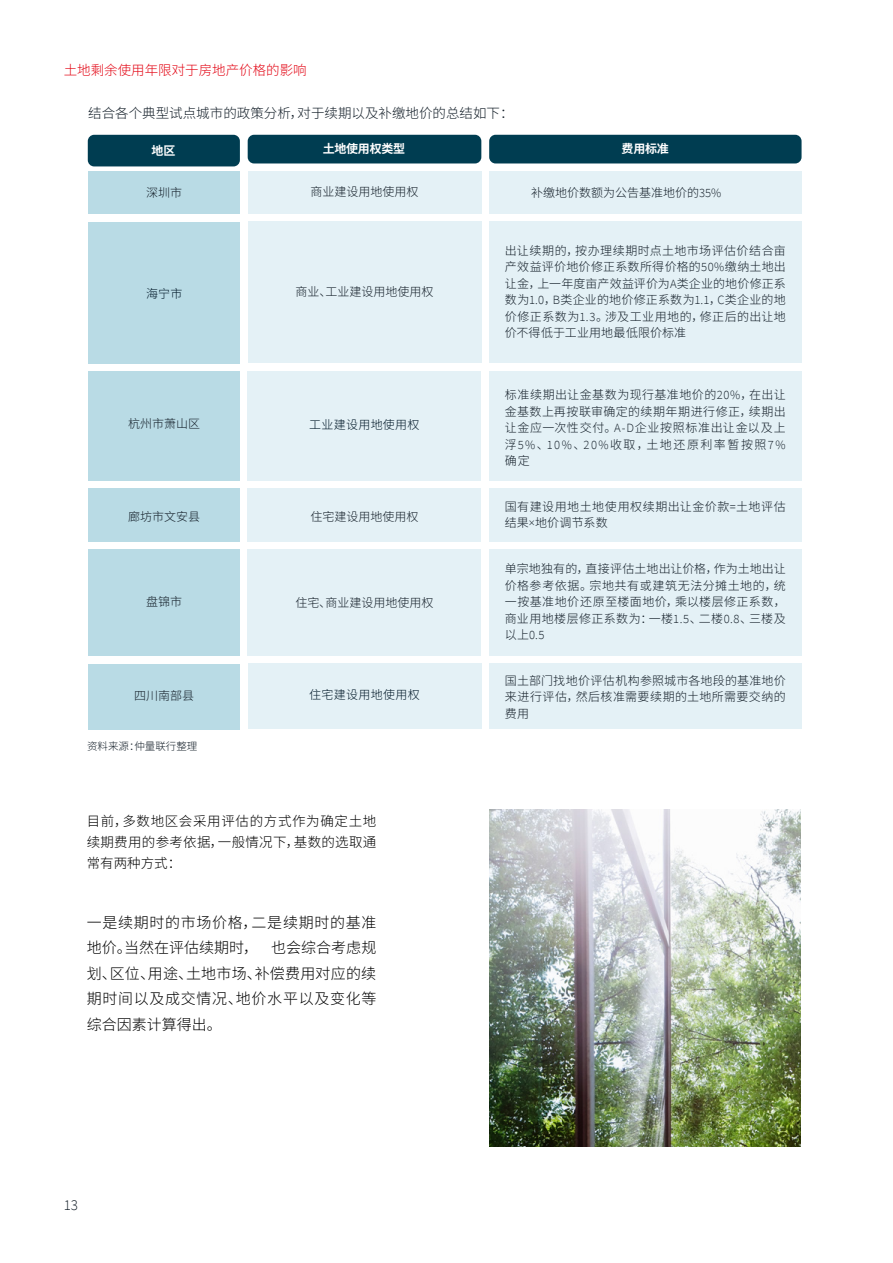
<style>
.page{position:relative;width:893px;height:1263px;background:#fff}
.page>*{position:absolute;margin:0;border:0;box-sizing:border-box;transform-origin:0 0}
.t1{font:300 15px/25.5px "Source Han Sans CN";letter-spacing:.015em;color:#000;text-align:justify}
.t2{font:300 15px "Source Sans Pro";color:#131e28}
.t3{font:300 13.5px/21px "Source Han Sans CN";letter-spacing:.02em;color:#000;text-align:justify}
.t4{font:300 13.5px "Source Han Sans CN";color:#131e28}
.t5{font:300 13.5px "Source Han Sans CN";color:#e30413}
.t6{font:300 12.6px "Source Sans Pro";color:#131e28}
.t7{font:300 12px/16.5px "Source Han Sans CN";letter-spacing:.025em;color:#131e28;text-align:justify}
.t8{font:300 12px "Source Han Sans CN";color:#131e28}
.t9{font:300 12px "Source Han Sans CN";letter-spacing:.025em;color:#001727}
.t10{font:700 12px "Source Han Sans CN";letter-spacing:-.02em;color:#fff}
.t11{font:300 10.5px "Source Han Sans CN";color:#131e28}
.s1{font-family:"Source Sans Pro";font-size:12.6px}
.s2{font-family:"Source Han Sans CN";font-size:12px}
</style>
<div class="page">
<div style="left:248px;top:135px;width:233px;height:28px;background:#003d51;border-radius:6px"></div>
<div style="left:88px;top:135px;width:152px;height:31px;background:#003d51;border-radius:6px"></div>
<div style="left:489px;top:135px;width:312px;height:28px;background:#003d51;border-radius:6px"></div>
<div style="left:489px;top:221px;width:312px;height:142px;background:#e4f1f6"></div>
<div style="left:248px;top:221px;width:233px;height:142px;background:#e4f1f6"></div>
<div style="left:89px;top:222px;width:151px;height:142px;background:#b9dbe5"></div>
<div style="left:489px;top:171px;width:312px;height:43px;background:#e4f1f6"></div>
<div style="left:248px;top:171px;width:233px;height:43px;background:#e4f1f6"></div>
<div style="left:89px;top:172px;width:151px;height:42px;background:#b9dbe5"></div>
<div style="left:489px;top:371px;width:312px;height:110px;background:#e4f1f6"></div>
<div style="left:248px;top:371px;width:233px;height:110px;background:#e4f1f6"></div>
<div style="left:89px;top:372px;width:151px;height:109px;background:#b9dbe5"></div>
<div style="left:489px;top:488px;width:312px;height:53px;background:#e4f1f6"></div>
<div style="left:248px;top:488px;width:233px;height:53px;background:#e4f1f6"></div>
<div style="left:89px;top:489px;width:151px;height:53px;background:#b9dbe5"></div>
<div style="left:489px;top:549px;width:312px;height:106px;background:#e4f1f6"></div>
<div style="left:248px;top:549px;width:233px;height:106px;background:#e4f1f6"></div>
<div style="left:89px;top:550px;width:151px;height:106px;background:#b9dbe5"></div>
<div style="left:489px;top:663px;width:312px;height:66px;background:#e4f1f6"></div>
<div style="left:248px;top:663px;width:233px;height:66px;background:#e4f1f6"></div>
<div style="left:89px;top:663px;width:151px;height:66px;background:#b9dbe5"></div>
<img style="left:489px;top:809px;width:311px;height:338px">
<p class="t5" style="left:64px;top:62px;width:244px">土地剩余使用年限对于房地产价格的影响</p>
<p class="t4" style="left:88px;top:106px;width:427px">结合各个典型试点城市的政策分析，对于续期以及补缴地价的总结如下：</p>
<p class="t10" style="left:152px;top:144px;width:25px">地区</p>
<p class="t10" style="left:323px;top:142px;width:84px">土地使用权类型</p>
<p class="t10" style="left:622px;top:142px;width:49px">费用标准</p>
<p class="t7" style="left:146px;top:184px;width:37px">深圳市</p>
<p class="t8" style="left:310px;top:185px;width:109px">商业建设用地使用权</p>
<p class="t8" style="left:531px;top:186px;width:192px">补缴地价数额为公告基准地价的<span class="s1">35%</span></p>
<p class="t9" style="left:146px;top:287px;width:38px">海宁市</p>
<p class="t8" style="left:295px;top:285px;width:140px">商业、工业建设用地使用权</p>
<p class="t7" style="left:128px;top:416px;width:74px">杭州市萧山区</p>
<p class="t9" style="left:309px;top:418px;width:112px">工业建设用地使用权</p>
<p class="t7" style="left:128px;top:508px;width:74px">廊坊市文安县</p>
<p class="t8" style="left:310px;top:510px;width:109px">住宅建设用地使用权</p>
<p class="t7" style="left:146px;top:593px;width:37px">盘锦市</p>
<p class="t8" style="left:295px;top:595px;width:139px">住宅、商业建设用地使用权</p>
<p class="t7" style="left:134px;top:687px;width:61px">四川南部县</p>
<p class="t11" style="left:87px;top:741px;width:112px">资料来源：仲量联行整理</p>
<p class="t9" style="left:309px;top:688px;width:112px">住宅建设用地使用权</p>
<p class="t3" style="left:87px;top:811px;width:291px">目前，多数地区会采用评估的方式作为确定土地续期费用的参考依据，一般情况下，基数的选取通常有两种方式：</p>
<p class="t1" style="left:87px;top:910px;width:291px">一是续期时的市场价格，二是续期时的基准地价。当然在评估续期时， 也会综合考虑规划、区位、用途、土地市场、补偿费用对应的续期时间以及成交情况、地价水平以及变化等综合因素计算得出。</p>
<p class="t2" style="left:64px;top:1196px;width:16px">13</p>
<p class="t7" style="left:505px;top:243px;width:282px">出让续期的，按办理续期时点土地市场评估价结合亩产效益评价地价修正系数所得价格的<span class="s1">50%</span>缴纳土地出让金，上一年度亩产效益评价为<span class="s1">A</span>类企业的地价修正系数为<span class="s1">1.0</span>，<span class="s1">B</span>类企业的地价修正系数为<span class="s1">1.1</span>，<span class="s1">C</span>类企业的地价修正系数为<span class="s1">1.3</span>。涉及工业用地的，修正后的出让地价不得低于工业用地最低限价标准</p>
<p class="t7" style="left:505px;top:387px;width:282px">标准续期出让金基数为现行基准地价的<span class="s1">20%</span>，在出让金基数上再按联审确定的续期年期进行修正，续期出让金应一次性交付。<span class="s1">A-D</span>企业按照标准出让金以及上浮<span class="s1">5%</span>、<span class="s1">10%</span>、<span class="s1">20%</span>收取，土地还原利率暂按照<span class="s1">7%</span>确定</p>
<p class="t7" style="left:505px;top:498px;width:282px">国有建设用地土地使用权续期出让金价款<span class="s1">=</span>土地评估结果<span class="s1">×</span>地价调节系数</p>
<p class="t7" style="left:505px;top:561px;width:282px">单宗地独有的，直接评估土地出让价格，作为土地出让价格参考依据。宗地共有或建筑无法分摊土地的，统一按基准地价还原至楼面地价，乘以楼层修正系数，商业用地楼层修正系数为：一楼<span class="s1">1.5</span>、二楼<span class="s1">0.8</span>、三楼及</p>
<p class="t6" style="left:505px;top:627px;width:41px"><span class="s2">以上</span>0.5</p>
<p class="t7" style="left:505px;top:672px;width:282px">国土部门找地价评估机构参照城市各地段的基准地价来进行评估，然后核准需要续期的土地所需要交纳的费用</p>
</div>
